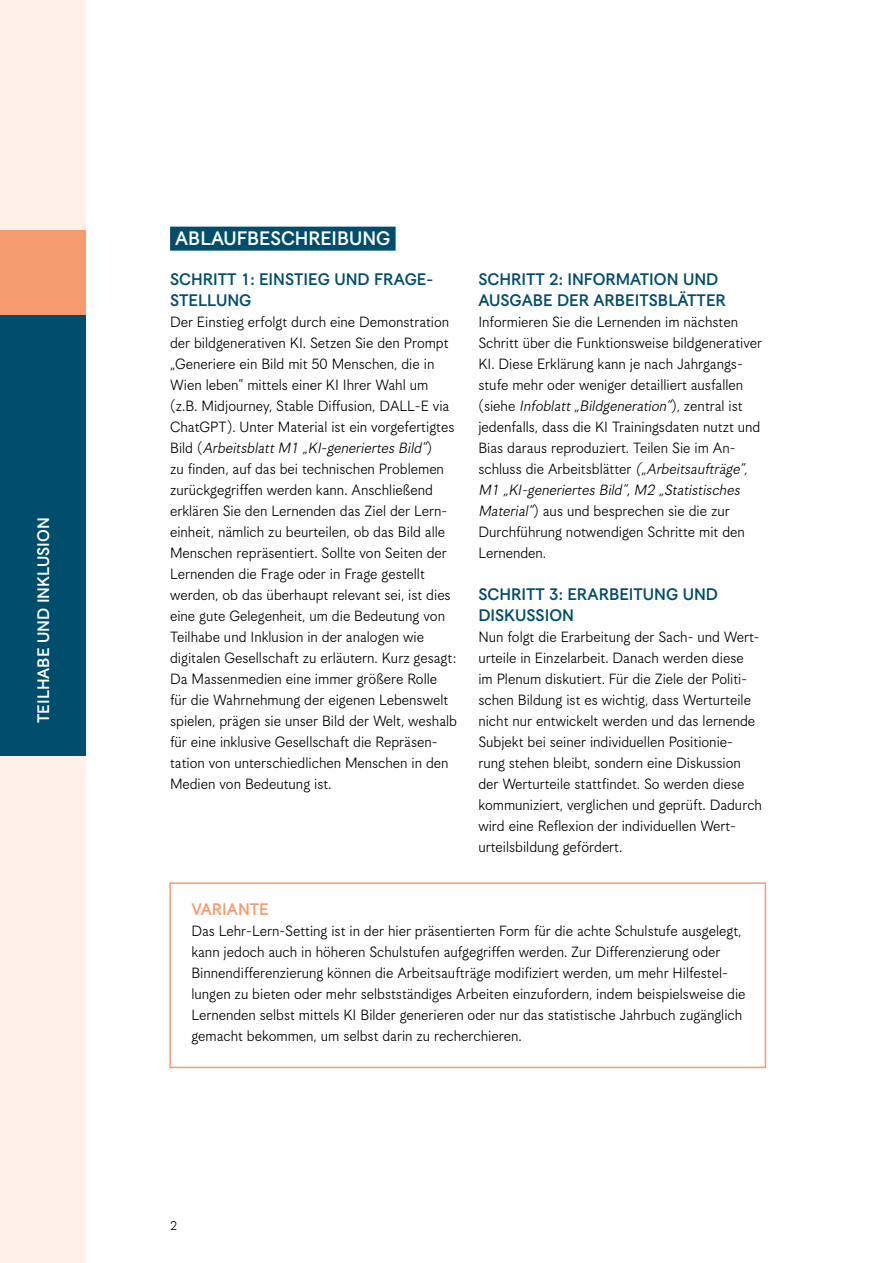
<style>
.page{position:relative;width:893px;height:1263px;background:#fff}
.page>*{position:absolute;margin:0;border:0;box-sizing:border-box;transform-origin:0 0}
.t1{font:21px "Korpus Grotesk D";color:#fff}
.t2{font:18px/21px "Korpus Grotesk D";color:#004d6d}
.t3{font:18px "Korpus Grotesk D";color:#fff}
.t4{font:18px "Korpus Grotesk D";color:#f49c70}
.t5{font:16.5px/21px "Korpus Grotesk A";color:#000}
.t6{font:14.25px "Korpus Grotesk A";color:#000}
.s1{font-style:italic}
</style>
<div class="page">
<div style="left:169px;top:882px;width:597px;height:186px;border:2px solid #f49c70"></div>
<div style="left:0;top:315px;width:85px;height:442px;background:#004d6d"></div>
<div style="left:0;top:230px;width:85px;height:85px;background:#f49c70"></div>
<div style="left:0;top:757px;width:85px;height:506px;background:#fef1ea"></div>
<div style="left:0;top:0;width:85px;height:230px;background:#fef1ea"></div>
<div style="left:170px;top:227px;width:226px;height:24px;background:#004d6d"></div>
<p class="t3" style="left:33px;top:723px;width:207px;rotate:-90deg">TEILHABE UND INKLUSION</p>
<p class="t1" style="left:175px;top:227px;width:217px">ABLAUFBESCHREIBUNG</p>
<p class="t2" style="left:170px;top:269px;width:264px">SCHRITT 1: EINSTIEG UND FRAGE-<br>STELLUNG</p>
<p class="t5" style="left:170px;top:311px;width:289px">Der Einstieg erfolgt durch eine Demonstration der bildgenerativen KI. Setzen Sie den Prompt „Generiere ein Bild mit 50 Menschen, die in Wien leben“ mittels einer KI Ihrer Wahl um (z.B. Midjourney, Stable Diffusion, DALL-E via ChatGPT). Unter Material ist ein vorgefertigtes B i l d ( <span class="s1">ArbeitsblattM1 „KI-generiertes Bild“</span>)<br>zu finden, auf das bei technischen Problemen zurückgegriffen werden kann. Anschließend erklären Sie den Lernenden das Ziel der Lern&shy;einheit, nämlich zu beurteilen, ob das Bild alle Menschen repräsentiert. Sollte von Seiten der Lernenden die Frage oder in Frage gestellt werden, ob das überhaupt relevant sei, ist dies eine gute Gelegenheit, um die Bedeutung von Teilhabe und Inklusion in der analogen wie digitalen Gesellschaft zu erläutern. Kurz gesagt:<br>Da Massenmedien eine immer größere Rolle für die Wahrnehmung der eigenen Lebenswelt spielen, prägen sie unser Bild der Welt, weshalb für eine inklusive Gesellschaft die Repräsen&shy;tation von unterschiedlichen Menschen in den Medien von Bedeutung ist.</p>
<p class="t2" style="left:478px;top:269px;width:249px">SCHRITT 2: INFORMATION UND<br>AUSGABE DER ARBEITSBLÄTTER</p>
<p class="t5" style="left:478px;top:311px;width:285px">Informieren Sie die Lernenden im nächsten Schritt über die Funktionsweise bildgenerativer KI. Diese Erklärung kann je nach Jahrgangs&shy;stufe mehr oder weniger detailliert ausfallen<br>( s i e h e <span class="s1">Infoblatt„Bildgeneration“</span>) , z e n t ra l i s t jedenfalls, dass die KI Trainingsdaten nutzt und Bias daraus reproduziert. Teilen Sie im An&shy;schluss die Arbeitsblätter <span class="s1">(„Arbeitsaufträge“, M1 „KI-generiertes Bild“,M2 „Statistisches Material“</span>) aus und besprechen sie die zur Durchführung notwendigen Schritte mit den Lernenden.</p>
<p class="t2" style="left:478px;top:584px;width:241px">SCHRITT 3: ERARBEITUNG UND<br>DISKUSSION</p>
<p class="t5" style="left:478px;top:626px;width:285px">Nun folgt die Erarbeitung der Sach- und Wert&shy;urteile in Einzelarbeit. Danach werden diese im Plenum diskutiert. Für die Ziele der Politi&shy;schen Bildung ist es wichtig, dass Werturteile nicht nur entwickelt werden und das lernende Subjekt bei seiner individuellen Positionie&shy;rung stehen bleibt, sondern eine Diskussion der Werturteile stattfindet. So werden diese kommuniziert, verglichen und geprüft. Dadurch wird eine Reflexion der individuellen Wert&shy;urteilsbildung gefördert.</p>
<p class="t4" style="left:191px;top:899px;width:79px">VARIANTE</p>
<p class="t5" style="left:191px;top:920px;width:556px">Das Lehr-Lern-Setting ist in der hier präsentierten Form für die achte Schulstufe ausgelegt, kann jedoch auch in höheren Schulstufen aufgegriffen werden. Zur Differenzierung oder Binnendifferenzierung können die Arbeitsaufträge modifiziert werden, um mehr Hilfestel&shy;lungen zu bieten oder mehr selbstständiges Arbeiten einzufordern, indem beispielsweise die Lernenden selbst mittels KI Bilder generieren oder nur das statistische Jahrbuch zugänglich gemacht bekommen, um selbst darin zu recherchieren.</p>
<p class="t6" style="left:170px;top:1217px;width:9px">2</p>
</div>
